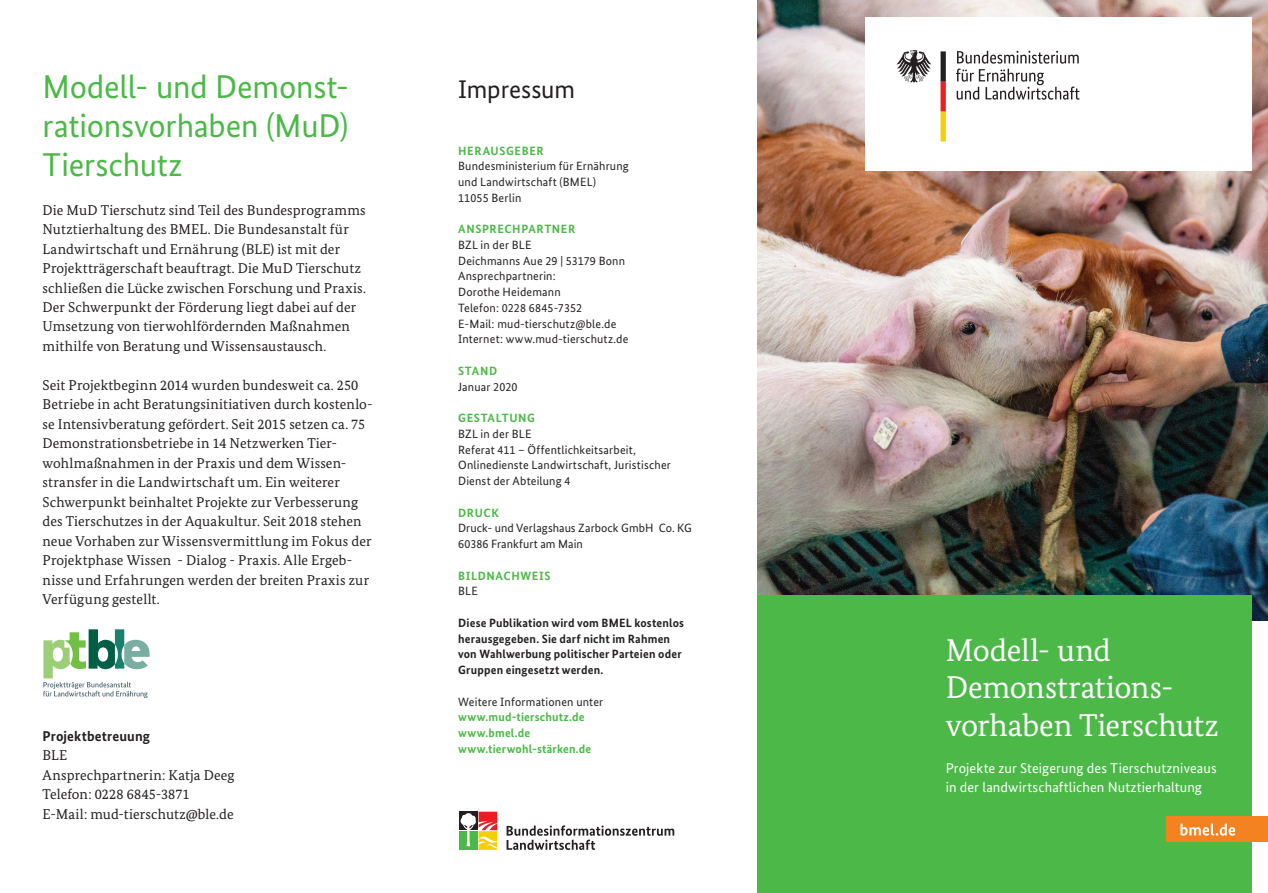
<style>
.page{position:relative;width:1268px;height:893px;background:#fff}
.page>*{position:absolute;margin:0;border:0;box-sizing:border-box;transform-origin:0 0}
.t1{font:33px/39px "Bundes Sans";letter-spacing:-.005em;color:#4cb848;text-align:justify}
.t2{font:31.5px/37.5px "Bundes Serif";letter-spacing:-.005em;color:#fff}
.t3{font:25.5px "Bundes Sans";letter-spacing:-.005em;color:#231f20}
.t4{font:14.25px/19.5px "Bundes Serif";letter-spacing:.01em;color:#231f20}
.t5{font:14.25px/18.8px "Bundes Sans";letter-spacing:.01em;color:#fff}
.t6{font:700 14.25px "Bundes Sans";letter-spacing:.01em;color:#231f20}
.t7{font:12px/15.8px "Bundes Sans";letter-spacing:.015em;color:#231f20}
.t8{font:700 12px/15.8px "Bundes Sans";letter-spacing:.015em;color:#231f20}
.t9{font:700 12px "Bundes Sans";letter-spacing:.05em;color:#4cb848}
.t10{font:700 12px/15.8px "Bundes Sans";letter-spacing:.015em;color:#4cb848}
</style>
<div class="page">
<img style="left:757px;top:0;width:510px;height:621px">
<div style="left:757px;top:595px;width:494px;height:298px;background:#4cb848"></div>
<div style="left:1165px;top:816px;width:102px;height:26px;background:#f58220"></div>
<svg style="left:1180px;top:824px;width:54px;height:12px"></svg>
<div style="left:865px;top:17px;width:386px;height:153px;background:#fff"></div>
<svg style="left:956px;top:51px;width:123px;height:49px"></svg>
<svg style="left:896px;top:50px;width:35px;height:33px"></svg>
<svg style="left:940px;top:51px;width:5px;height:90px"></svg>
<svg style="left:43px;top:629px;width:107px;height:69px"></svg>
<svg style="left:459px;top:812px;width:38px;height:38px"></svg>
<svg style="left:506px;top:825px;width:168px;height:25px"></svg>
<h1 class="t1" style="left:43px;top:66px;width:308px">Modell- und Demonst&shy;rationsvorhaben (MuD)<br>Tierschutz</h1>
<p class="t4" style="left:43px;top:200px;width:325px">Die MuD Tierschutz sind Teil des Bundesprogramms Nutztierhaltung des BMEL. Die Bundesanstalt für Landwirtschaft und Ernährung (BLE) ist mit der Projektträgerschaft beauftragt. Die MuD Tierschutz schließen die Lücke zwischen Forschung und Praxis.<br>Der Schwerpunkt der Förderung liegt dabei auf der Umsetzung von tierwohlfördernden Maßnahmen mithilfe von Beratung und Wissensaustausch.</p>
<p class="t4" style="left:43px;top:375px;width:331px">Seit Projektbeginn 2014 wurden bundesweit ca. 250<br>Betriebe in acht Beratungsinitiativen durch kostenlo&shy;se Intensivberatung gefördert. Seit 2015 setzen ca. 75<br>Demonstrationsbetriebe in 14 Netzwerken Tier&shy;wohlmaßnahmen in der Praxis und dem Wissen&shy;stransfer in die Landwirtschaft um. Ein weiterer Schwerpunkt beinhaltet Projekte zur Verbesserung des Tierschutzes in der Aquakultur. Seit 2018 stehen neue Vorhaben zur Wissensvermittlung im Fokus der Projektphase Wissen - Dialog - Praxis. Alle Ergeb&shy;nisse und Erfahrungen werden der breiten Praxis zur Verfügung gestellt.</p>
<p class="t6" style="left:43px;top:727px;width:109px">Projektbetreuung</p>
<p class="t4" style="left:43px;top:746px;width:193px">BLE<br>Ansprechpartnerin: Katja Deeg<br>Telefon: 0228 6845-3871<br>E-Mail: mud-tierschutz@ble.de</p>
<h3 class="t3" style="left:458px;top:73px;width:118px">Impressum</h3>
<p class="t9" style="left:458px;top:143px;width:87px">HERAUSGEBER</p>
<p class="t7" style="left:458px;top:158px;width:172px">Bundesministerium für Ernährung und Landwirtschaft (BMEL)<br>11055 Berlin</p>
<p class="t9" style="left:458px;top:222px;width:119px">ANSPRECHPARTNER</p>
<p class="t7" style="left:458px;top:237px;width:172px">BZL in der BLE<br>Deichmanns Aue 29 | 53179 Bonn<br>Ansprechpartnerin:<br>Dorothe Heidemann<br>Telefon: 0228 6845-7352<br>E-Mail: mud-tierschutz@ble.de<br>Internet: www.mud-tierschutz.de</p>
<p class="t9" style="left:458px;top:364px;width:40px">STAND</p>
<p class="t7" style="left:458px;top:379px;width:61px">Januar 2020</p>
<p class="t9" style="left:458px;top:411px;width:78px">GESTALTUNG</p>
<p class="t7" style="left:458px;top:426px;width:214px">BZL in der BLE<br>Referat 411 – Öffentlichkeitsarbeit,<br>Onlinedienste Landwirtschaft, Juristischer<br>Dienst der Abteilung 4</p>
<p class="t9" style="left:458px;top:505px;width:42px">DRUCK</p>
<p class="t7" style="left:458px;top:520px;width:235px">Druck- und Verlagshaus Zarbock GmbH Co. KG<br>60386 Frankfurt am Main</p>
<p class="t9" style="left:458px;top:568px;width:94px">BILDNACHWEIS</p>
<p class="t7" style="left:458px;top:583px;width:21px">BLE</p>
<p class="t8" style="left:458px;top:615px;width:227px">Diese Publikation wird vom BMEL kostenlos herausgegeben. Sie darf nicht im Rahmen von Wahlwerbung politischer Parteien oder Gruppen eingesetzt werden.</p>
<p class="t7" style="left:458px;top:694px;width:147px">Weitere Informationen unter</p>
<p class="t10" style="left:458px;top:709px;width:135px">www.mud-tierschutz.de www.bmel.de www.tierwohl-stärken.de</p>
<h2 class="t2" style="left:945px;top:631px;width:274px">Modell- und<br>Demonstrations&shy;vorhaben Tierschutz</h2>
<p class="t5" style="left:945px;top:759px;width:272px">Projekte zur Steigerung des Tierschutzniveaus in der landwirtschaftlichen Nutztierhaltung</p>
</div>
